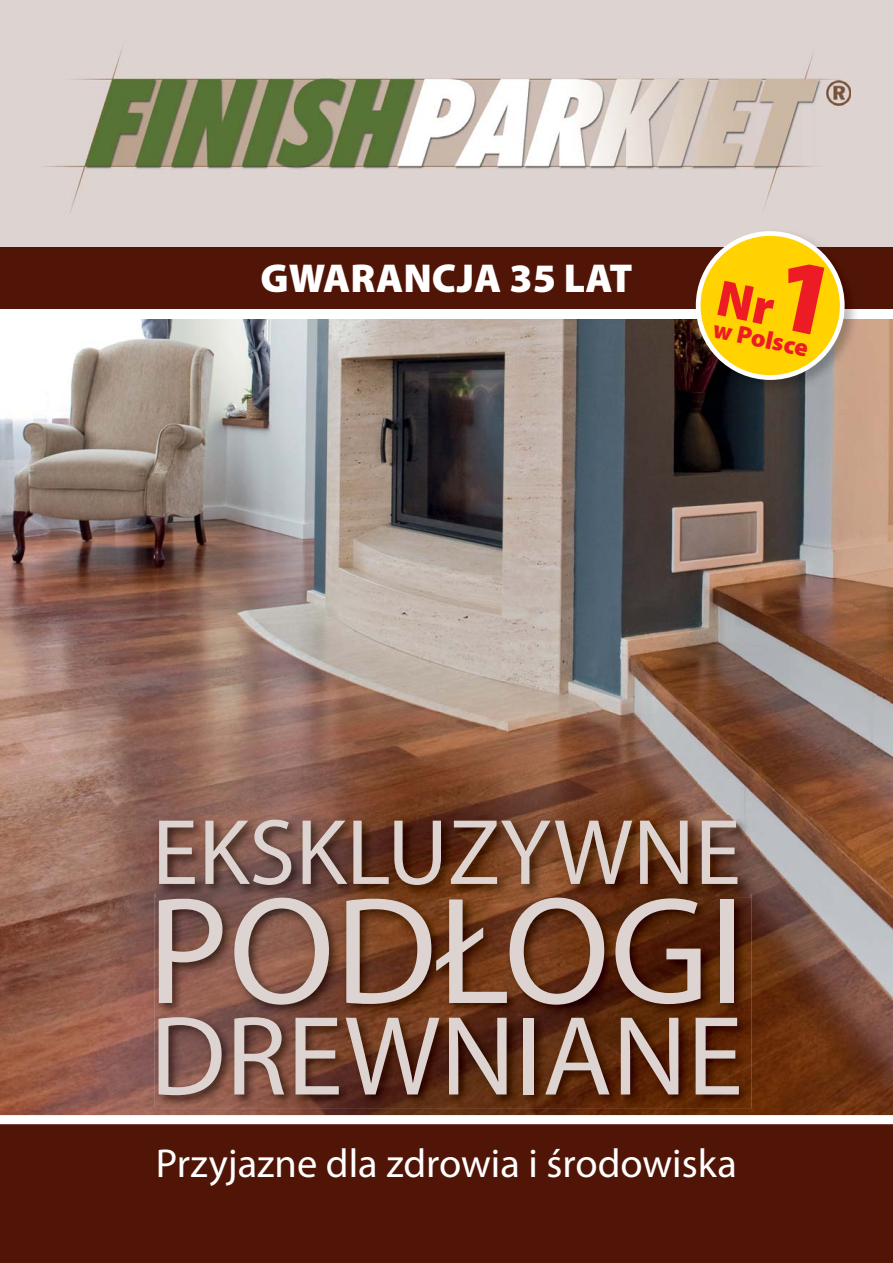
<style>
.page{position:relative;width:893px;height:1263px;background:#ddd4d1}
.page>*{position:absolute;margin:0;border:0;box-sizing:border-box;transform-origin:0 0}
.t1{font:153.6px "Myriad Pro";color:#ddd4d1}
.t2{font:113.85px "Myriad Pro";color:#ddd4d1}
.t3{font:93.9px "Myriad Pro";color:#ddd4d1}
.t4{font:40.5px "Myriad Pro";color:#fff}
.t5{font:900 40.5px "Myriad Pro";color:#fff}
.t6{font:900 25.05px "Myriad Pro";color:#ed1c24}
</style>
<div class="page">
<img style="left:0;top:319px;width:893px;height:796px">
<div style="left:0;top:1119px;width:893px;height:144px;background:#501507"></div>
<div style="left:0;top:247px;width:893px;height:67px;background:#501507"></div>
<img style="left:43px;top:50px;width:807px;height:163px">
<img style="left:155px;top:898px;width:49px;height:210px">
<img style="left:702px;top:894px;width:50px;height:214px">
<img style="left:204px;top:1005px;width:498px;height:103px">
<img style="left:159px;top:898px;width:575px;height:107px">
<img style="left:155px;top:816px;width:595px;height:82px">
<img style="left:275px;top:898px;width:291px;height:1px">
<div style="left:0;top:1115px;width:893px;height:9px;background:#fff"></div>
<div style="left:0;top:310px;width:893px;height:9px;background:#fff"></div>
<img style="left:694px;top:231px;width:165px;height:163px">
<div style="left:698px;top:233px;width:144px;height:145px;background:#ffd200;border-radius:50%"></div>
<div style="left:696px;top:231px;width:149px;height:149px;border:5px solid #fff;border-radius:50%"></div>
<p class="t5" style="left:260px;top:263px;width:374px">GWARANCJA 35 LAT</p>
<p class="t6" style="left:715px;top:319px;width:98px;rotate:12deg">w Polsce</p>
<h3 class="t3" style="left:152px;top:817px;width:590px">EKSKLUZYWNE</h3>
<h1 class="t1" style="left:147px;top:894px;width:600px">PODŁOGI</h1>
<h2 class="t2" style="left:150px;top:1013px;width:595px">DREWNIANE</h2>
<p class="t4" style="left:156px;top:1149px;width:583px">Przyjazne dla zdrowia i środowiska</p>
</div>
